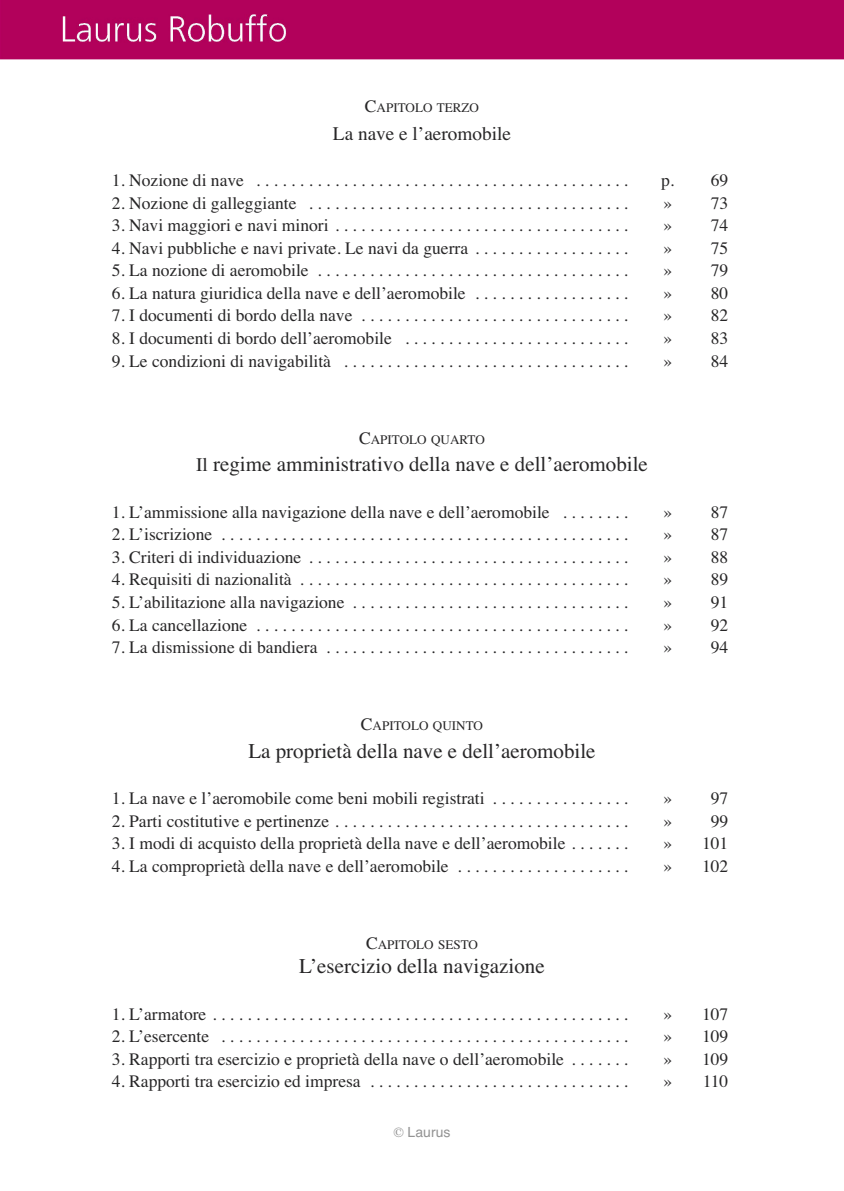
<style>
.page{position:relative;width:844px;height:1191px;background:#fff}
.page>*{position:absolute;margin:0;border:0;box-sizing:border-box;transform-origin:0 0}
.t1{font:21px "Times";color:#272627}
.t2{font:19.25px "Times";color:#272627}
.t3{font:17.5px "Times";color:#272627}
.t4{font:14px "Helvetica";color:#939393}
.t5{font:13.12px "Times";color:#272627}
.s1{font-size:17.5px}
.s2{font-size:19.25px}
.s3{font-family:"Times"}
</style>
<div class="page">
<div style="left:0;top:0;width:843px;height:60px;background:#b2015b"></div>
<p class="t5" style="left:365px;top:100px;width:116px"><span class="s1">C</span>APITOLO TERZO</p>
<p class="t2" style="left:333px;top:122px;width:179px">La nave e l’aeromobile</p>
<p class="t3" style="left:112px;top:170px;width:517px">1.Nozionedinave ...........................................</p>
<p class="t3" style="left:661px;top:170px;width:69px">p. 69</p>
<p class="t3" style="left:112px;top:192px;width:517px">2.Nozionedigalleggiante .....................................</p>
<p class="t3" style="left:663px;top:192px;width:66px">» 73</p>
<p class="t3" style="left:112px;top:215px;width:517px">3.Navimaggiorienaviminori..................................</p>
<p class="t3" style="left:663px;top:215px;width:66px">» 74</p>
<p class="t3" style="left:112px;top:237px;width:517px">4. Navi pubbliche e navi private. Le navi da guerra . . . . . . . . . . . . . . . . . .</p>
<p class="t3" style="left:663px;top:237px;width:66px">» 75</p>
<p class="t3" style="left:112px;top:260px;width:517px">5.Lanozionediaeromobile ....................................</p>
<p class="t3" style="left:663px;top:260px;width:66px">» 79</p>
<p class="t3" style="left:112px;top:282px;width:517px">6. La natura giuridica della nave e dell’aeromobile . . . . . . . . . . . . . . . . . .</p>
<p class="t3" style="left:663px;top:282px;width:66px">» 80</p>
<p class="t3" style="left:112px;top:305px;width:517px">7.Idocumentidibordodellanave ...............................</p>
<p class="t3" style="left:663px;top:305px;width:66px">» 82</p>
<p class="t3" style="left:112px;top:328px;width:517px">8.Idocumentidibordodell’aeromobile ..........................</p>
<p class="t3" style="left:663px;top:328px;width:66px">» 83</p>
<p class="t3" style="left:112px;top:350px;width:517px">9.Lecondizionidinavigabilità .................................</p>
<p class="t3" style="left:663px;top:350px;width:66px">» 84</p>
<p class="t5" style="left:359px;top:431px;width:127px"><span class="s1">C</span>APITOLO QUARTO</p>
<p class="t1" style="left:196px;top:451px;width:453px"><span class="s2">Il</span> regime amministrativo della nave e dell’aeromobile</p>
<p class="t3" style="left:112px;top:501px;width:517px">1. L’ammissione alla navigazione della nave e dell’aeromobile . . . . . . . .</p>
<p class="t3" style="left:663px;top:501px;width:66px">» 87</p>
<p class="t3" style="left:112px;top:524px;width:517px">2.L’iscrizione ...............................................</p>
<p class="t3" style="left:663px;top:524px;width:66px">» 87</p>
<p class="t3" style="left:112px;top:546px;width:517px">3.Criteridiindividuazione .....................................</p>
<p class="t3" style="left:663px;top:546px;width:66px">» 88</p>
<p class="t3" style="left:112px;top:569px;width:517px">4.Requisitidinazionalità ......................................</p>
<p class="t3" style="left:663px;top:569px;width:66px">» 89</p>
<p class="t3" style="left:112px;top:592px;width:517px">5.L’abilitazioneallanavigazione ................................</p>
<p class="t3" style="left:663px;top:592px;width:66px">» 91</p>
<p class="t3" style="left:112px;top:614px;width:517px">6.Lacancellazione ...........................................</p>
<p class="t3" style="left:663px;top:614px;width:66px">» 92</p>
<p class="t3" style="left:112px;top:637px;width:517px">7.Ladismissionedibandiera ...................................</p>
<p class="t3" style="left:663px;top:637px;width:66px">» 94</p>
<p class="t5" style="left:361px;top:718px;width:124px"><span class="s1">C</span>APITOLO QUINTO</p>
<p class="t1" style="left:248px;top:738px;width:348px">La proprietà della nave e dell’aeromobile</p>
<p class="t3" style="left:112px;top:788px;width:517px">1. La nave e l’aeromobile come beni mobili registrati . . . . . . . . . . . . . . . .</p>
<p class="t3" style="left:663px;top:788px;width:66px">» 97</p>
<p class="t3" style="left:112px;top:810px;width:517px">2.Particostitutiveepertinenze..................................</p>
<p class="t3" style="left:663px;top:810px;width:66px">» 99</p>
<p class="t3" style="left:112px;top:833px;width:517px">3. I modi di acquisto della proprietà della nave e dell’aeromobile . . . . . . .</p>
<p class="t3" style="left:663px;top:833px;width:66px">» 101</p>
<p class="t3" style="left:112px;top:855px;width:517px">4. La comproprietà della nave e dell’aeromobile . . . . . . . . . . . . . . . . . . . .</p>
<p class="t3" style="left:663px;top:855px;width:66px">» 102</p>
<p class="t5" style="left:366px;top:937px;width:113px"><span class="s1">C</span>APITOLO SESTO</p>
<p class="t1" style="left:299px;top:953px;width:247px">L’esercizio della navigazione</p>
<p class="t3" style="left:112px;top:1003px;width:517px">1.L’armatore................................................</p>
<p class="t3" style="left:663px;top:1003px;width:66px">» 107</p>
<p class="t3" style="left:112px;top:1026px;width:517px">2.L’esercente ...............................................</p>
<p class="t3" style="left:663px;top:1026px;width:66px">» 109</p>
<p class="t3" style="left:112px;top:1048px;width:517px">3. Rapporti tra esercizio e proprietà della nave o dell’aeromobile . . . . . . .</p>
<p class="t3" style="left:663px;top:1048px;width:66px">» 109</p>
<p class="t3" style="left:112px;top:1071px;width:517px">4.Rapportitraesercizioedimpresa ..............................</p>
<p class="t3" style="left:663px;top:1071px;width:66px">» 110</p>
<p class="t4" style="left:393px;top:1124px;width:58px"><span class="s3">©</span> Laurus</p>
</div>
